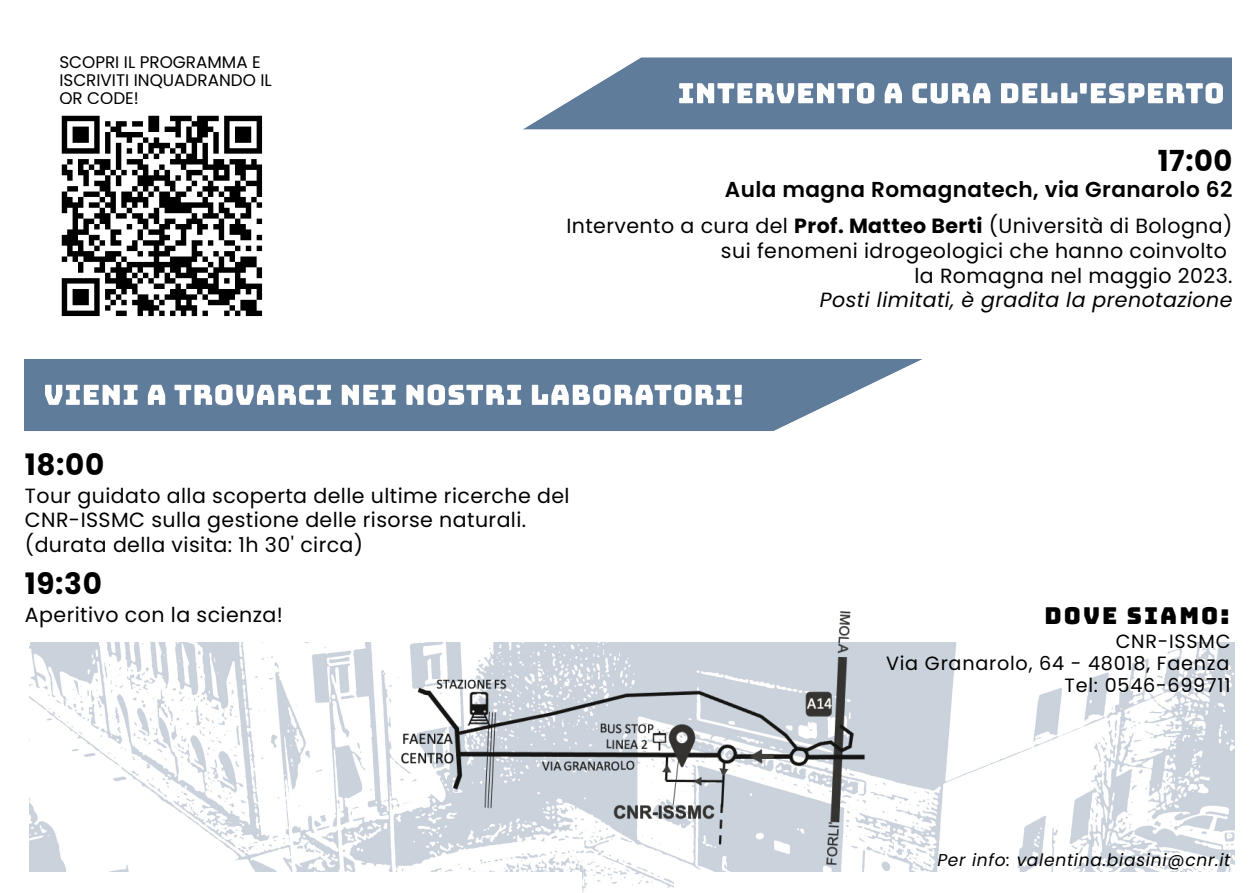
<style>
.page{position:relative;width:1259px;height:893px;background:#fff}
.page>*{position:absolute;margin:0;border:0;box-sizing:border-box;transform-origin:0 0}
.t1{font:700 29.4px "Poppins";letter-spacing:.02em;color:#000}
.t2{font:700 28.8px "Poppins";color:#000}
.t3{font:23.1px "Bungee";letter-spacing:.09em;color:#000}
.t4{font:600 21.6px "Poppins";letter-spacing:.02em;color:#000}
.t5{font:20.4px/24.6px "Poppins";letter-spacing:.02em;color:#000}
.t6{font:italic 20.4px "Poppins";letter-spacing:.02em;color:#000}
.t7{font:19.2px/21.9px "Poppins";letter-spacing:.04em;color:#000;text-align:right}
.t8{font:italic 17.1px "Poppins";letter-spacing:.04em;color:#000}
.t9{font:16.8px/18px "Poppins";color:#000}
.s1{font-weight:700}
</style>
<div class="page">
<img style="left:29px;top:642px;width:1206px;height:251px">
<img style="left:402px;top:611px;width:462px;height:253px">
<svg style="left:24px;top:359px;width:898px;height:72px;fill:#5f7c9a"></svg>
<svg style="left:523px;top:57px;width:709px;height:73px;fill:#5f7c9a"></svg>
<img style="left:61px;top:115px;width:202px;height:202px">
<div style="left:10px;top:872px;width:572px;height:21px;background:#fff"></div>
<div style="left:674px;top:872px;width:571px;height:21px;background:#fff"></div>
<p class="t9" style="left:59px;top:53px;width:214px">SCOPRI IL PROGRAMMA E<br>ISCRIVITI INQUADRANDO IL<br>QR CODE!</p>
<h2 class="t2" style="left:1157px;top:144px;width:76px">17:00</h2>
<p class="t4" style="left:725px;top:177px;width:509px">Aula magna Romagnatech, via Granarolo 62</p>
<p class="t5" style="left:566px;top:214px;width:667px;text-align:right">Intervento a cura del <span class="s1">Prof. Matteo Berti</span> (Università di Bologna) sui fenomeni idrogeologici che hanno coinvolto<br>la Romagna nel maggio 2023.</p>
<p class="t6" style="left:820px;top:288px;width:414px">Posti limitati, è gradita la prenotazione</p>
<h1 class="t1" style="left:25px;top:447px;width:81px">18:00</h1>
<p class="t5" style="left:25px;top:483px;width:546px">Tour guidato alla scoperta delle ultime ricerche del<br>CNR-ISSMC sulla gestione delle risorse naturali. (durata della visita: 1h 30' circa)</p>
<h1 class="t1" style="left:25px;top:567px;width:78px">19:30</h1>
<p class="t5" style="left:25px;top:603px;width:259px">Aperitivo con la scienza!</p>
<p class="t3" style="left:1044px;top:602px;width:186px">DOVE SIAMO:</p>
<p class="t7" style="left:886px;top:630px;width:346px">CNR-ISSMC<br>Via Granarolo, 64 - 48018, Faenza</p>
<p class="t7" style="left:1064px;top:674px;width:167px">Tel: 0546-699711</p>
<p class="t8" style="left:937px;top:850px;width:295px">Per info: valentina.biasini@cnr.it</p>
</div>
